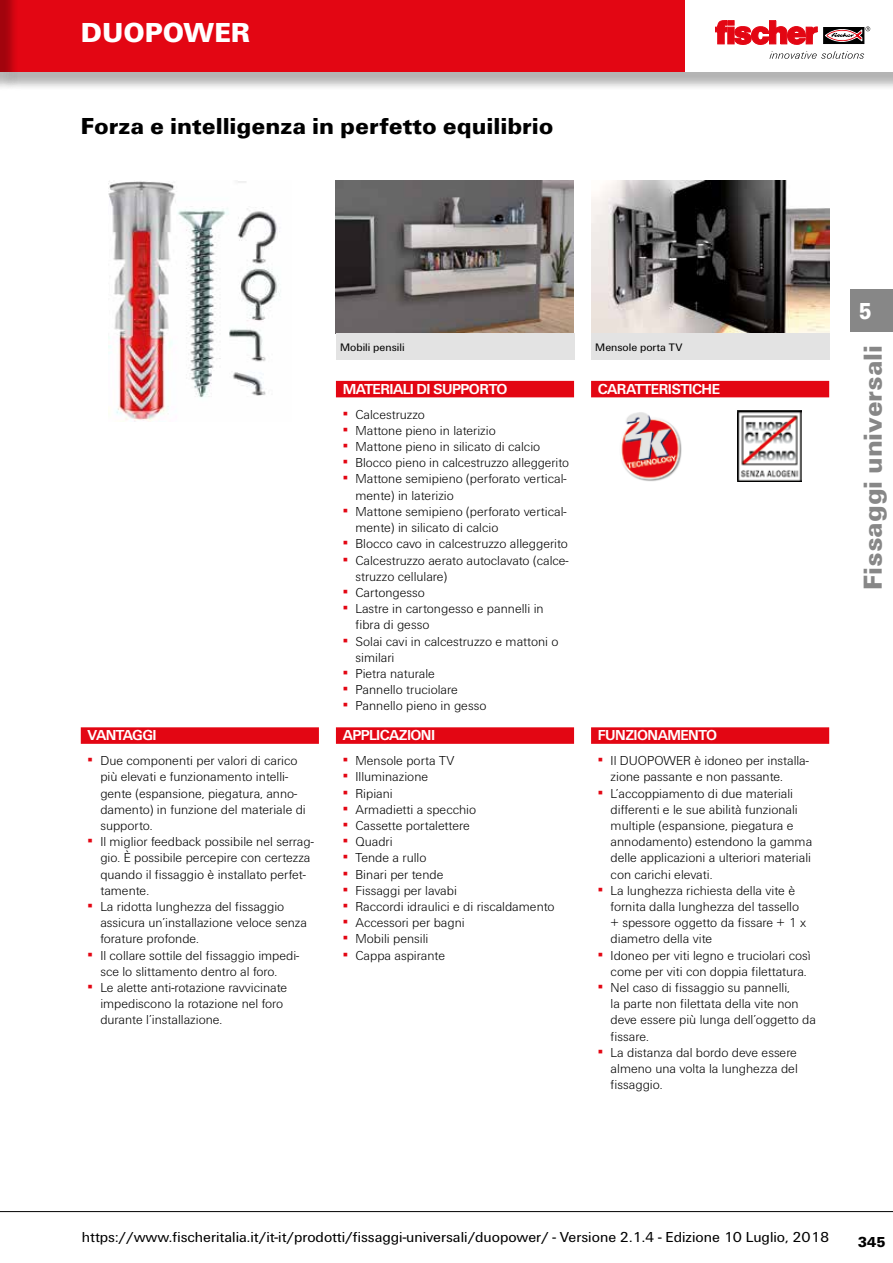
<style>
.page{position:relative;width:893px;height:1263px;background:#fff}
.page>*{position:absolute;margin:0;border:0;box-sizing:border-box;transform-origin:0 0}
.t1{font:900 28.5px "Fi We";color:#fff}
.t2{font:900 27px "Fi We";color:#878787}
.t3{font:900 24px "Fi We";color:#000}
.t4{font:900 24px "Fi We";color:#fff;scale:.88 1}
.t5{font:15px "Fi We";color:#000}
.t6{font:700 15px "Fi We";letter-spacing:-.04em;color:#fff}
.t7{font:900 15px "Fi We";color:#000}
.t8{font:300 13.5px/16.2px "Fi We";color:#000}
.t9{font:11.25px "Fi We";color:#000}
.s1{font-weight:400;color:#e30613}
</style>
<div class="page">
<hr style="left:0;top:1211px;width:893px;height:1px;background:#000">
<div style="left:850px;top:289px;width:43px;height:43px;background:#878787"></div>
<div style="left:2px;top:0;width:891px;height:91px;background:#000;opacity:.3"></div>
<div style="left:0;top:0;width:893px;height:72px;background:#e30613"></div>
<div style="left:0;top:0;width:19px;height:91px;background:#000;opacity:.29"></div>
<hr style="left:0;top:0;width:1px;height:72px;background:#e30613">
<div style="left:685px;top:0;width:208px;height:72px;background:#fff"></div>
<svg style="left:823px;top:27px;width:41px;height:17px"></svg>
<svg style="left:715px;top:21px;width:102px;height:24px"></svg>
<svg style="left:825px;top:26px;width:45px;height:15px"></svg>
<svg style="left:769px;top:51px;width:95px;height:8px"></svg>
<img style="left:336px;top:180px;width:238px;height:153px">
<img style="left:591px;top:180px;width:238px;height:153px">
<img style="left:108px;top:181px;width:173px;height:240px">
<img style="left:621px;top:412px;width:61px;height:69px">
<div style="left:336px;top:333px;width:238px;height:27px;background:#e3e3e3"></div>
<div style="left:591px;top:333px;width:238px;height:27px;background:#e3e3e3"></div>
<div style="left:81px;top:727px;width:238px;height:17px;background:#e30613"></div>
<div style="left:336px;top:727px;width:238px;height:17px;background:#e30613"></div>
<div style="left:591px;top:727px;width:238px;height:17px;background:#e30613"></div>
<div style="left:336px;top:381px;width:238px;height:16px;background:#e30613"></div>
<div style="left:591px;top:381px;width:238px;height:16px;background:#e30613"></div>
<img style="left:738px;top:410px;width:63px;height:71px">
<h1 class="t1" style="left:81px;top:16px;width:171px">DUOPOWER</h1>
<h3 class="t3" style="left:81px;top:113px;width:474px">Forza e intelligenza in perfetto equilibrio</h3>
<p class="t6" style="left:88px;top:727px;width:71px">VANTAGGI</p>
<p class="t8" style="left:100px;top:753px;width:207px;text-indent:-13px"><span class="s1">▪</span> Due componenti per valori di carico più elevati e funzionamento intelli&shy;gente (espansione, piegatura, anno&shy;damento) in funzione del materiale di supporto.</p>
<p class="t8" style="left:100px;top:834px;width:215px;text-indent:-13px"><span class="s1">▪</span> Il miglior feedback possibile nel serrag&shy;gio. È possibile percepire con certezza quando il fissaggio è installato perfet&shy;tamente.</p>
<p class="t8" style="left:100px;top:898px;width:208px;text-indent:-13px"><span class="s1">▪</span> La ridotta lunghezza del fissaggio assicura un’installazione veloce senza forature profonde.</p>
<p class="t8" style="left:100px;top:947px;width:200px;text-indent:-13px"><span class="s1">▪</span> Il collare sottile del fissaggio impedi&shy;sce lo slittamento dentro al foro.</p>
<p class="t8" style="left:100px;top:979px;width:189px;text-indent:-13px"><span class="s1">▪</span> Le alette anti-rotazione ravvicinate impediscono la rotazione nel foro durante l’installazione.</p>
<p class="t9" style="left:340px;top:341px;width:66px">Mobili pensili</p>
<p class="t9" style="left:595px;top:341px;width:89px">Mensole porta TV</p>
<p class="t6" style="left:343px;top:381px;width:166px">MATERIALI DI SUPPORTO</p>
<p class="t8" style="left:343px;top:406px;width:84px"><span class="s1">▪</span> Calcestruzzo</p>
<p class="t8" style="left:343px;top:422px;width:155px"><span class="s1">▪</span> Mattone pieno in laterizio</p>
<p class="t8" style="left:343px;top:439px;width:199px"><span class="s1">▪</span> Mattone pieno in silicato di calcio</p>
<p class="t8" style="left:343px;top:455px;width:228px"><span class="s1">▪</span> Blocco pieno in calcestruzzo alleggerito</p>
<p class="t8" style="left:355px;top:471px;width:213px;text-indent:-13px"><span class="s1">▪</span> Mattone semipieno (perforato vertical&shy;mente) in laterizio</p>
<p class="t8" style="left:355px;top:503px;width:213px;text-indent:-13px"><span class="s1">▪</span> Mattone semipieno (perforato vertical&shy;mente) in silicato di calcio</p>
<p class="t8" style="left:343px;top:536px;width:227px"><span class="s1">▪</span> Blocco cavo in calcestruzzo alleggerito</p>
<p class="t8" style="left:355px;top:552px;width:215px;text-indent:-13px"><span class="s1">▪</span> Calcestruzzo aerato autoclavato (calce&shy;struzzo cellulare)</p>
<p class="t8" style="left:343px;top:584px;width:84px"><span class="s1">▪</span> Cartongesso</p>
<p class="t8" style="left:355px;top:601px;width:190px;text-indent:-13px"><span class="s1">▪</span> Lastre in cartongesso e pannelli in fibra di gesso</p>
<p class="t8" style="left:355px;top:633px;width:205px;text-indent:-13px"><span class="s1">▪</span> Solai cavi in calcestruzzo e mattoni o similari</p>
<p class="t8" style="left:343px;top:665px;width:94px"><span class="s1">▪</span> Pietra naturale</p>
<p class="t8" style="left:343px;top:682px;width:117px"><span class="s1">▪</span> Pannello truciolare</p>
<p class="t8" style="left:343px;top:698px;width:145px"><span class="s1">▪</span> Pannello pieno in gesso</p>
<p class="t6" style="left:343px;top:727px;width:94px">APPLICAZIONI</p>
<p class="t8" style="left:343px;top:753px;width:113px"><span class="s1">▪</span> Mensole porta TV</p>
<p class="t8" style="left:343px;top:769px;width:87px"><span class="s1">▪</span> Illuminazione</p>
<p class="t8" style="left:343px;top:785px;width:52px"><span class="s1">▪</span> Ripiani</p>
<p class="t8" style="left:343px;top:801px;width:135px"><span class="s1">▪</span> Armadietti a specchio</p>
<p class="t8" style="left:343px;top:817px;width:129px"><span class="s1">▪</span> Cassette portalettere</p>
<p class="t8" style="left:343px;top:834px;width:51px"><span class="s1">▪</span> Quadri</p>
<p class="t8" style="left:343px;top:850px;width:85px"><span class="s1">▪</span> Tende a rullo</p>
<p class="t8" style="left:343px;top:866px;width:102px"><span class="s1">▪</span> Binari per tende</p>
<p class="t8" style="left:343px;top:882px;width:116px"><span class="s1">▪</span> Fissaggi per lavabi</p>
<p class="t8" style="left:343px;top:898px;width:213px"><span class="s1">▪</span> Raccordi idraulici e di riscaldamento</p>
<p class="t8" style="left:343px;top:915px;width:124px"><span class="s1">▪</span> Accessori per bagni</p>
<p class="t8" style="left:343px;top:931px;width:87px"><span class="s1">▪</span> Mobili pensili</p>
<p class="t8" style="left:343px;top:947px;width:104px"><span class="s1">▪</span> Cappa aspirante</p>
<p class="t6" style="left:598px;top:381px;width:124px">CARATTERISTICHE</p>
<p class="t6" style="left:598px;top:727px;width:121px">FUNZIONAMENTO</p>
<p class="t8" style="left:611px;top:753px;width:200px;text-indent:-13px"><span class="s1">▪</span> Il DUOPOWER è idoneo per installa&shy;zione passante e non passante.</p>
<p class="t8" style="left:611px;top:785px;width:203px;text-indent:-13px"><span class="s1">▪</span> L’accoppiamento di due materiali differenti e le sue abilità funzionali multiple (espansione, piegatura e annodamento) estendono la gamma delle applicazioni a ulteriori materiali con carichi elevati.</p>
<p class="t8" style="left:611px;top:882px;width:197px;text-indent:-13px"><span class="s1">▪</span> La lunghezza richiesta della vite è fornita dalla lunghezza del tassello + spessore oggetto da fissare + 1 x diametro della vite</p>
<p class="t8" style="left:611px;top:947px;width:202px;text-indent:-13px"><span class="s1">▪</span> Idoneo per viti legno e truciolari così come per viti con doppia filettatura.</p>
<p class="t8" style="left:611px;top:979px;width:207px;text-indent:-13px"><span class="s1">▪</span> Nel caso di fissaggio su pannelli,<br>la parte non filettata della vite non deve essere più lunga dell’oggetto da fissare.</p>
<p class="t8" style="left:611px;top:1044px;width:189px;text-align:justify;text-indent:-13px"><span class="s1">▪</span> La distanza dal bordo deve essere almeno una volta la lunghezza del fissaggio.</p>
<h3 class="t4" style="left:859px;top:298px;width:16px">5</h3>
<h2 class="t2" style="left:857px;top:590px;width:246px;rotate:-90deg">Fissaggi universali</h2>
<p class="t5" style="left:82px;top:1228px;width:749px">https://www.fischeritalia.it/it-it/prodotti/fissaggi-universali/duopower/ - Versione 2.1.4 - Edizione 10 Luglio, 2018</p>
<p class="t7" style="left:858px;top:1234px;width:29px">345</p>
</div>
